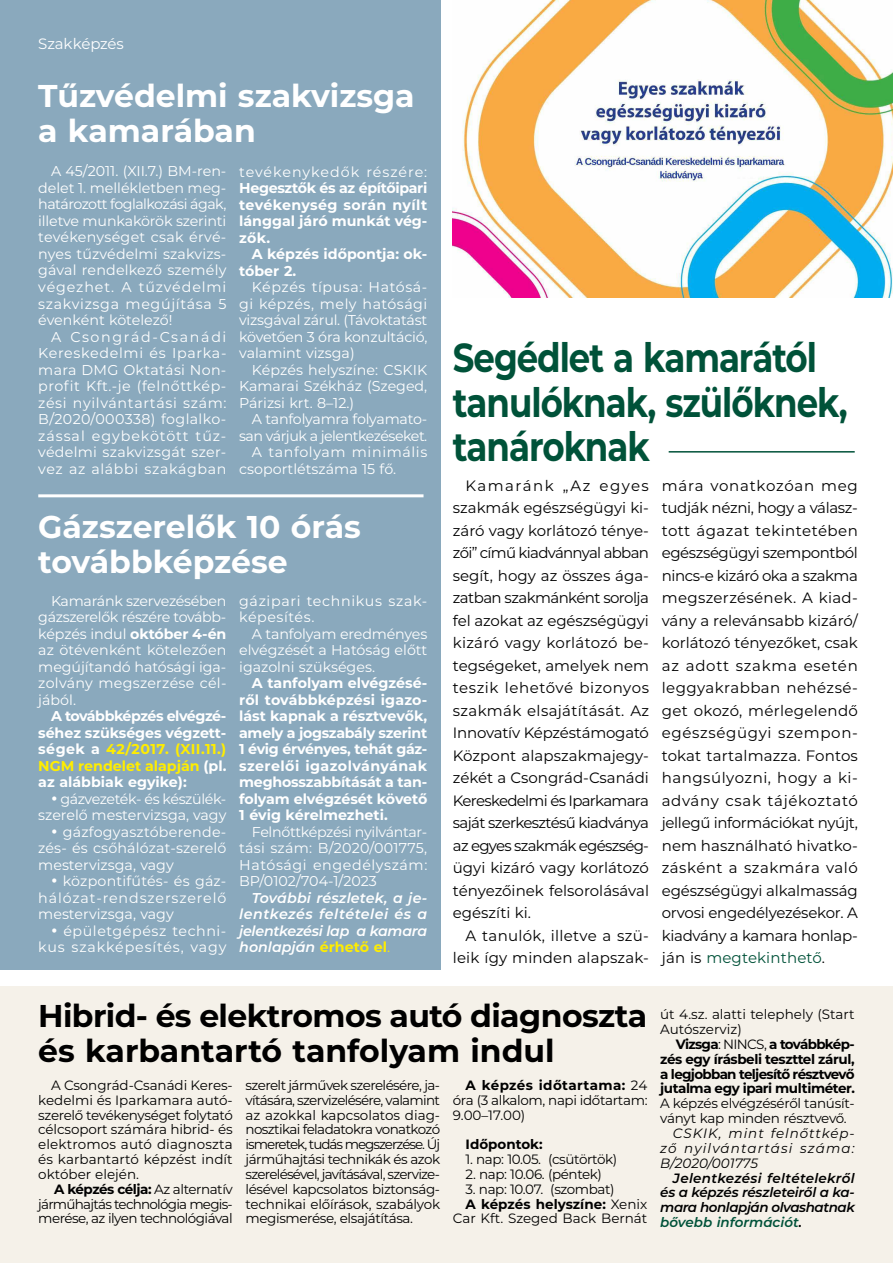
<style>
.page{position:relative;width:893px;height:1263px;background:#fff}
.page>*{position:absolute;margin:0;border:0;box-sizing:border-box;transform-origin:0 0}
.t1{font:700 40.5px/44.5px "Montserrat";letter-spacing:-.03em;color:#005239;scale:.84 1}
.t2{font:700 31.5px/34.7px "Montserrat";letter-spacing:-.015em;color:#000}
.t3{font:700 31.5px/34.7px "Montserrat";color:#fff}
.t4{font:15px/22.5px "Montserrat";color:#000;text-align:justify}
.t5{font:15px "Montserrat";letter-spacing:-.01em;color:#fff}
.t6{font:14.25px/16.5px "Montserrat";color:#fff;text-align:justify}
.t7{font:700 14.25px/16.5px "Montserrat";color:#fff;text-align:justify}
.t8{font:italic 600 14.25px/16.5px "Montserrat";color:#fff;text-align:justify}
.t9{font:14.25px/16.5px "Montserrat";letter-spacing:.045em;color:#fff}
.t10{font:14.25px/16.5px "Montserrat";letter-spacing:.04em;color:#fff;text-align:right}
.t11{font:14.25px "Montserrat";letter-spacing:-.035em;color:#fff}
.t12{font:14.25px "Montserrat";letter-spacing:.065em;color:#fff}
.t13{font:13.5px/14.9px "Montserrat";letter-spacing:-.02em;color:#000;text-align:justify}
.t14{font:700 13.5px/14.9px "Montserrat";letter-spacing:-.035em;color:#000;text-align:justify}
.t15{font:italic 600 13.5px/14.9px "Montserrat";letter-spacing:-.03em;color:#000;text-align:justify}
.t16{font:13.5px/14.9px "Montserrat";color:#000}
.t17{font:italic 13.5px/14.9px "Montserrat";letter-spacing:.065em;color:#000;text-align:justify}
.t18{font:700 13.5px "Montserrat";color:#000}
.s1{font-weight:700}
.s2{color:#ffed00}
.s3{font-weight:700;font-style:normal;color:#ffed00}
.s4{font-weight:400;font-style:normal;color:#ffed00}
.s5{color:#005239}
.s6{font-weight:400}
</style>
<div class="page">
<img style="left:453px;top:0;width:440px;height:298px">
<div style="left:0;top:986px;width:893px;height:277px;background:#f5f1e9"></div>
<div style="left:0;top:0;width:440px;height:969px;background:#8aa9bd"></div>
<hr style="left:38px;top:494px;width:385px;height:3px;background:#fff">
<hr style="left:669px;top:451px;width:186px;height:2px;background:#005239">
<p class="t5" style="left:38px;top:33px;width:87px">Szakképzés</p>
<h2 class="t3" style="left:38px;top:77px;width:378px">Tűzvédelmi szakvizsga a kamarában</h2>
<p class="t6" style="left:38px;top:163px;width:190px;text-indent:13px">A 45/2011. (XII.7.) BM-ren&shy;delet 1. mellékletben meg&shy;határozott foglalkozási ágak, illetve munkakörök szerinti tevékenységet csak érvé&shy;nyes tűzvédelmi szakvizs&shy;gával rendelkező személy végezhet. A tűzvédelmi szakvizsga megújítása 5 évenként kötelező!</p>
<p class="t6" style="left:38px;top:328px;width:190px;text-indent:13px">A Csongrád-Csanádi Kereskedelmi és Iparka&shy;mara DMG Oktatási Non&shy;profit Kft.-je (felnőttkép&shy;zési nyilvántartási szám:<br>B/2020/000338) foglalko&shy;zással egybekötött tűz&shy;védelmi szakvizsgát szer&shy;vez az alábbi szakágban</p>
<p class="t12" style="left:239px;top:162px;width:190px">tevékenykedők részére:</p>
<p class="t7" style="left:239px;top:179px;width:190px">Hegesztők és az építőipari tevékenység során nyílt lánggal járó munkát vég&shy;zők.</p>
<p class="t7" style="left:239px;top:245px;width:190px;text-indent:13px">A képzés időpontja: ok&shy;tóber 2.</p>
<p class="t6" style="left:239px;top:278px;width:190px;text-indent:13px">Képzés típusa: Hatósá&shy;gi képzés, mely hatósági vizsgával zárul. (Távoktatást követően 3 óra konzultáció, valamint vizsga)</p>
<p class="t6" style="left:239px;top:361px;width:190px;text-indent:13px">Képzés helyszíne: CSKIK Kamarai Székház (Szeged, Párizsi krt. 8–12.)</p>
<p class="t6" style="left:252px;top:410px;width:177px">A tanfolyamra folyamato-</p>
<p class="t11" style="left:239px;top:426px;width:190px">san várjuk a jelentkezéseket.</p>
<p class="t9" style="left:252px;top:443px;width:177px">A tanfolyam minimális</p>
<p class="t6" style="left:239px;top:460px;width:158px">csoportlétszáma 15 fő.</p>
<h2 class="t3" style="left:38px;top:508px;width:324px">Gázszerelők 10 órás továbbképzése</h2>
<p class="t6" style="left:38px;top:592px;width:190px;text-indent:13px">Kamaránk szervezésében gázszerelők részére tovább&shy;képzés indul <span class="s1">október 4-én </span>az ötévenként kötelezően megújítandó hatósági iga&shy;zolvány megszerzése cél&shy;jából.</p>
<p class="t7" style="left:38px;top:707px;width:190px;text-indent:13px">A továbbképzés elvégzé&shy;séhez szükséges végzett&shy;ségek a <span class="s2">42/2017. (XII.11.)<br>NGM rendelet alapján</span> (pl. az alábbiak egyike):</p>
<p class="t6" style="left:38px;top:790px;width:190px;text-align:right">• gázvezeték- és készülék&shy;szerelő mestervizsga, vagy</p>
<p class="t6" style="left:38px;top:823px;width:190px;text-indent:13px">• gázfogyasztóberende&shy;zés- és csőhálózat-szerelő mestervizsga, vagy</p>
<p class="t6" style="left:38px;top:872px;width:190px;text-indent:13px">• központifűtés- és gáz&shy;hálózat-rendszerszerelő mestervizsga, vagy</p>
<p class="t10" style="left:38px;top:922px;width:190px">• épületgépész techni&shy;kus szakképesítés, vagy</p>
<p class="t9" style="left:239px;top:592px;width:190px">gázipari technikus szak&shy;képesítés.</p>
<p class="t6" style="left:239px;top:625px;width:190px;text-indent:13px">A tanfolyam eredményes elvégzését a Hatóság előtt igazolni szükséges.</p>
<p class="t7" style="left:239px;top:674px;width:190px;text-indent:13px">A tanfolyam elvégzésé&shy;ről továbbképzési igazo&shy;lást kapnak a résztvevők, amely a jogszabály szerint 1 évig érvényes, tehát gáz&shy;szerelői igazolványának meghosszabbítását a tan&shy;folyam elvégzését követő 1 évig kérelmezheti.</p>
<p class="t6" style="left:239px;top:823px;width:190px;text-indent:13px">Felnőttképzési nyilvántar&shy;tási szám: B/2020/001775, Hatósági engedélyszám:<br>BP/0102/704-1/2023</p>
<p class="t8" style="left:239px;top:889px;width:190px;text-indent:13px">További részletek, a je&shy;lentkezés feltételei és a jelentkezési lap a kamara honlapján <span class="s3">érhető el</span><span class="s4">.</span></p>
<h1 class="t1" style="left:453px;top:334px;width:472px">Segédlet a kamarától tanulóknak, szülőknek, tanároknak</h1>
<p class="t4" style="left:453px;top:474px;width:198px;text-indent:13px">Kamaránk „Az egyes szakmák egészségügyi ki&shy;záró vagy korlátozó ténye&shy;zői” című kiadvánnyal abban segít, hogy az összes ága&shy;zatban szakmánként sorolja fel azokat az egészségügyi kizáró vagy korlátozó be&shy;tegségeket, amelyek nem teszik lehetővé bizonyos szakmák elsajátítását. Az Innovatív Képzéstámogató Központ alapszakmajegy&shy;zékét a Csongrád-Csanádi Kereskedelmi és Iparkamara saját szerkesztésű kiadványa az egyes szakmák egészség&shy;ügyi kizáró vagy korlátozó tényezőinek felsorolásával egészíti ki.</p>
<p class="t4" style="left:453px;top:924px;width:198px;text-align:right">A tanulók, illetve a szü&shy;leik így minden alapszak-</p>
<p class="t4" style="left:662px;top:474px;width:198px">mára vonatkozóan meg tudják nézni, hogy a válasz&shy;tott ágazat tekintetében egészségügyi szempontból nincs-e kizáró oka a szakma megszerzésének. A kiad&shy;vány a relevánsabb kizáró/ korlátozó tényezőket, csak az adott szakma esetén leggyakrabban nehézsé&shy;get okozó, mérlegelendő egészségügyi szempon&shy;tokat tartalmazza. Fontos hangsúlyozni, hogy a ki&shy;advány csak tájékoztató jellegű információkat nyújt, nem használható hivatko&shy;zásként a szakmára való egészségügyi alkalmasság orvosi engedélyezésekor. A kiadvány a kamara honlap&shy;ján is <span class="s5">megtekinthető</span>.</p>
<h2 class="t2" style="left:38px;top:997px;width:610px">Hibrid- és elektromos autó diagnoszta és karbantartó tanfolyam indul</h2>
<p class="t16" style="left:660px;top:1006px;width:196px">út 4.sz. alatti telephely (Start<br>Autószerviz)</p>
<p class="t14" style="left:660px;top:1036px;width:196px;text-indent:16px">Vizsga<span class="s6">: NINCS,</span> a továbbkép&shy;zés egy írásbeli teszttel zárul, a legjobban teljesítő résztvevő jutalma egy ipari multiméter.</p>
<p class="t13" style="left:660px;top:1095px;width:196px">A képzés elvégzéséről tanúsít&shy;ványt kap minden résztvevő.</p>
<p class="t17" style="left:660px;top:1125px;width:196px;text-indent:13px">CSKIK, mint felnőttkép&shy;ző nyilvántartási száma:<br>B/2020/001775</p>
<p class="t15" style="left:660px;top:1170px;width:196px;text-indent:13px">Jelentkezési feltételekről és a képzés részleteiről a ka&shy;mara honlapján olvashatnak <span class="s5">bővebb információt</span>.</p>
<p class="t13" style="left:246px;top:1077px;width:196px">szerelt járművek szerelésére, ja&shy;vítására, szervizelésére, valamint az azokkal kapcsolatos diag&shy;nosztikai feladatokra vonatkozó ismeretek, tudás megszerzése. Új járműhajtási technikák és azok szerelésével, javításával, szervize&shy;lésével kapcsolatos biztonság&shy;technikai előírások, szabályok megismerése, elsajátítása.</p>
<p class="t13" style="left:453px;top:1077px;width:196px;text-indent:13px"><span class="s1">A képzés időtartama:</span> 24 óra (3 alkalom, napi időtartam:<br>9.00–17.00)</p>
<p class="t13" style="left:38px;top:1077px;width:196px;text-indent:13px">A Csongrád-Csanádi Keres&shy;kedelmi és Iparkamara autó&shy;szerelő tevékenységet folytató célcsoport számára hibrid- és elektromos autó diagnoszta és karbantartó képzést indít október elején.</p>
<p class="t13" style="left:38px;top:1181px;width:196px;text-indent:16px"><span class="s1">A képzés célja:</span> Az alternatív járműhajtás technológia megis&shy;merése, az ilyen technológiával</p>
<p class="t18" style="left:466px;top:1135px;width:79px">Időpontok:</p>
<p class="t13" style="left:466px;top:1151px;width:153px">1. nap: 10.05. (csütörtök)</p>
<p class="t13" style="left:466px;top:1166px;width:138px">2. nap: 10.06. (péntek)</p>
<p class="t13" style="left:466px;top:1181px;width:151px">3. nap: 10.07. (szombat)</p>
<p class="t18" style="left:466px;top:1194px;width:183px">A képzés helyszíne: <span class="s6">Xenix</span></p>
<p class="t16" style="left:453px;top:1211px;width:196px">Car Kft. Szeged Back Bernát</p>
</div>
